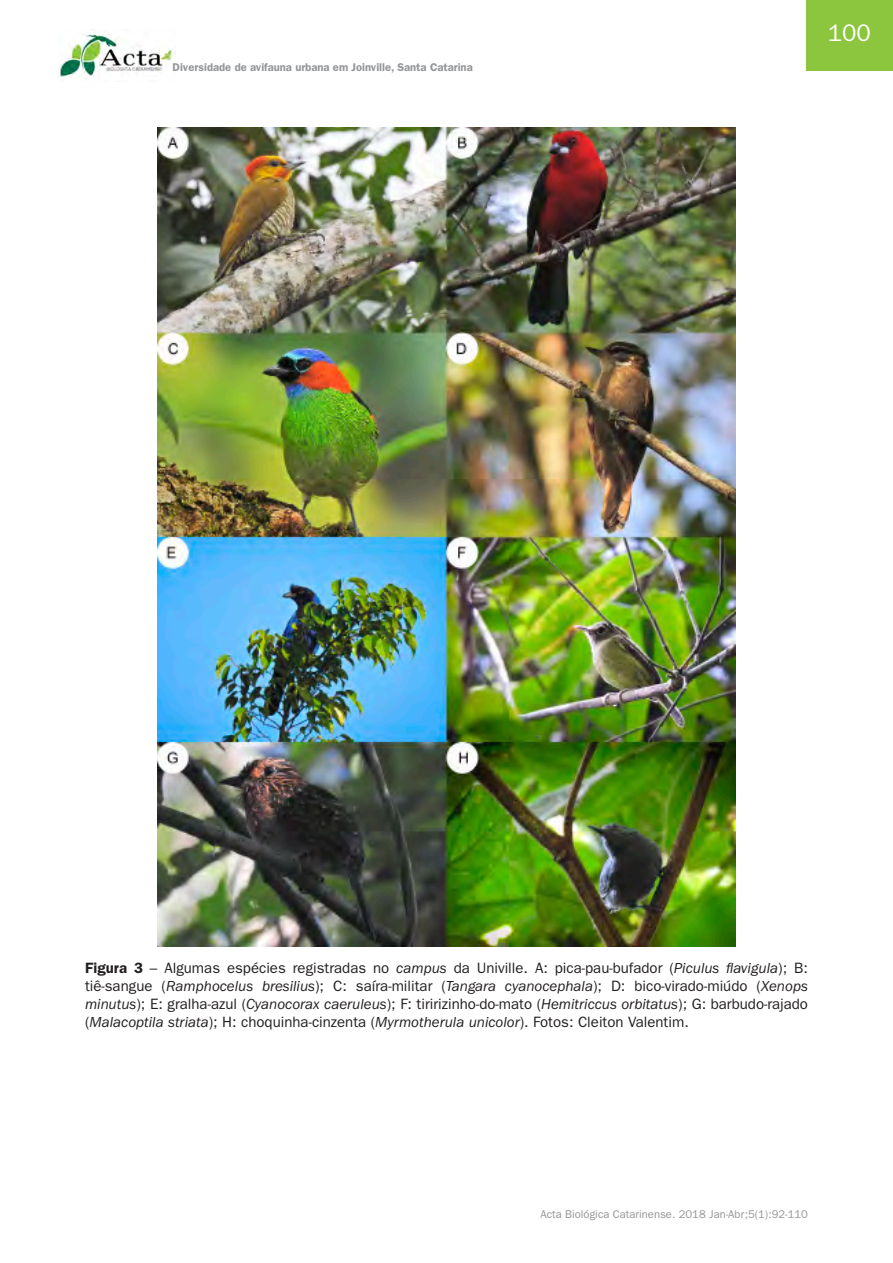
<style>
.page{position:relative;width:893px;height:1263px;background:#fff}
.page>*{position:absolute;margin:0;border:0;box-sizing:border-box;transform-origin:0 0}
.t1{font:24px "ITC Franklin Gothic Std";color:#fff}
.ACTA_tabelas_e_figur{font:15px/18px "ITC Franklin Gothic Std";color:#231f20;text-align:justify}
.t2{font:600 11.25px "ITC Franklin Gothic Std";color:#939598}
.t3{font:11.25px "ITC Franklin Gothic Std";color:#939598}
.s1{font-weight:600}
.s2{font-style:italic}
</style>
<div class="page">
<img style="left:59px;top:29px;width:116px;height:53px">
<div style="left:806px;top:0;width:87px;height:71px;background:#8cc63e"></div>
<img style="left:157px;top:128px;width:579px;height:818px">
<p class="t2" style="left:173px;top:60px;width:302px">Diversidade de avifauna urbana em Joinville, Santa Catarina</p>
<h1 class="t1" style="left:828px;top:19px;width:45px">100</h1>
<p class="ACTA_tabelas_e_figur" style="left:85px;top:959px;width:724px"><span class="s1">Figura 3</span> – Algumas espécies registradas no <span class="s2">campus</span> da Univille. A: pica-pau-bufador (<span class="s2">Piculus flavigula</span>); B: tiê-sangue (<span class="s2">Ramphocelus bresilius</span>); C: saíra-militar (<span class="s2">Tangara cyanocephala</span>); D: bico-virado-miúdo (<span class="s2">Xenops minutus</span>); E: gralha-azul (<span class="s2">Cyanocorax caeruleus</span>); F: tiririzinho-do-mato (<span class="s2">Hemitriccus orbitatus</span>); G: barbudo-rajado (<span class="s2">Malacoptila striata</span>); H: choquinha-cinzenta (<span class="s2">Myrmotherula unicolor</span>). Fotos: Cleiton Valentim.</p>
<p class="t3" style="left:540px;top:1207px;width:269px">Acta Biológica Catarinense. 2018 Jan-Abr;5(1):92-110</p>
</div>
